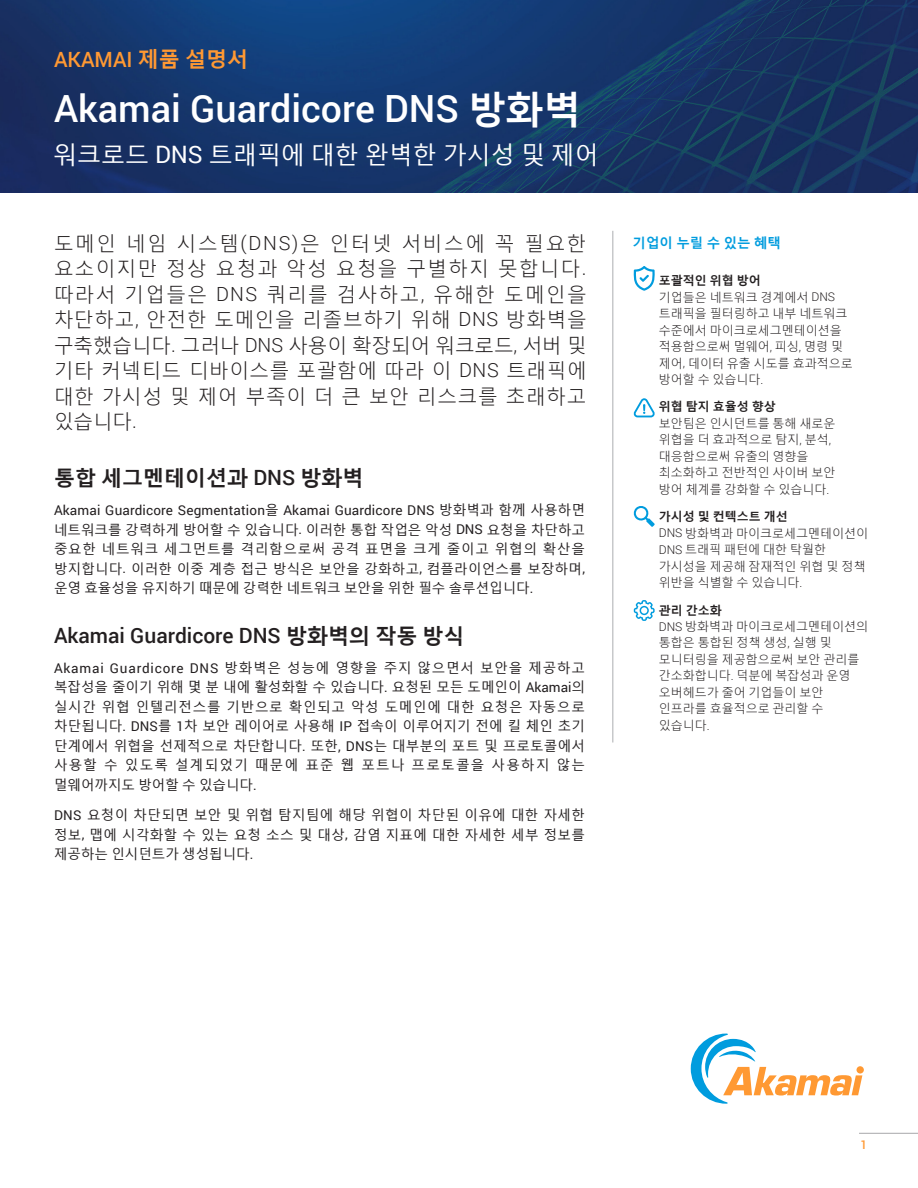
<style>
.page{position:relative;width:918px;height:1188px;background:#fff}
.page>*{position:absolute;margin:0;border:0;box-sizing:border-box;transform-origin:0 0}
.H1_Title{font:500 37.5px "Roboto";color:#fff}
.Sidebar_-_Orange_Stats{font:24px "Malgun Gothic";color:#fff}
.H2_Title{font:500 21px "Roboto";color:#231f20}
.H2_Title-2{font:700 21px "Malgun Gothic";color:#231f20}
.Preheader{font:500 21px "Roboto";color:#f93}
.Opening_Paragraph{font:300 19.5px/25.5px "Malgun Gothic";letter-spacing:.035em;color:#231f20;text-align:justify}
.Body{font:13.5px/19.5px "Malgun Gothic";letter-spacing:.015em;color:#231f20;text-align:justify}
.Sidebar_-_Benefits_Title_Blue{font:700 13.5px "Malgun Gothic";color:#009cde}
.Sidebar_-_Benefits_Body{font:300 12px/16.5px "Malgun Gothic";color:#231f20}
.t1{font:500 12px "Roboto";color:#f93}
.s1{font-family:"Malgun Gothic";font-weight:700}
.s2{font-family:"Roboto"}
.s3{font-weight:700}
.s4{font-family:"Roboto";font-weight:500}
</style>
<div class="page">
<img style="left:0;top:0;width:918px;height:192px">
<svg style="left:691px;top:1034px;width:171px;height:70px"></svg>
<hr style="left:859px;top:1133px;width:59px;height:1px;background:#a8a8aa">
<hr style="left:612px;top:231px;width:2px;height:511px;background:#c7c8ca">
<svg style="left:634px;top:266px;width:21px;height:25px"></svg>
<svg style="left:634px;top:398px;width:21px;height:19px"></svg>
<svg style="left:634px;top:506px;width:21px;height:21px"></svg>
<svg style="left:634px;top:600px;width:21px;height:21px"></svg>
<p class="Preheader" style="left:54px;top:44px;width:196px">AKAMAI <span class="s1">제품 설명서</span></p>
<p class="H1_Title" style="left:54px;top:83px;width:528px">Akamai Guardicore DNS <span class="s1">방화벽</span></p>
<p class="Sidebar_-_Orange_Stats" style="left:53px;top:141px;width:547px">워크로드 <span class="s2">DNS</span> 트래픽에 대한 완벽한 가시성 및 제어</p>
<p class="Opening_Paragraph" style="left:54px;top:231px;width:534px">도메인 네임 시스템<span class="s2">(DNS)</span>은 인터넷 서비스에 꼭 필요한 요소이지만 정상 요청과 악성 요청을 구별하지 못합니다<span class="s2">. </span>따라서 기업들은 <span class="s2">DNS</span> 쿼리를 검사하고<span class="s2">,</span> 유해한 도메인을 차단하고<span class="s2">,</span> 안전한 도메인을 리졸브하기 위해 <span class="s2">DNS</span> 방화벽을 구축했습니다<span class="s2">.</span> 그러나 <span class="s2">DNS</span> 사용이 확장되어 워크로드<span class="s2">,</span> 서버 및 기타 커넥티드 디바이스를 포괄함에 따라 이 <span class="s2">DNS</span> 트래픽에 대한 가시성 및 제어 부족이 더 큰 보안 리스크를 초래하고 있습니다<span class="s2">.</span></p>
<p class="Sidebar_-_Benefits_Title_Blue" style="left:633px;top:236px;width:150px">기업이 누릴 수 있는 혜택</p>
<p class="Sidebar_-_Benefits_Body" style="left:659px;top:273px;width:195px"><span class="s3">포괄적인 위협 방어<br></span>기업들은 네트워크 경계에서 <span class="s2">DNS </span>트래픽을 필터링하고 내부 네트워크 수준에서 마이크로세그멘테이션을 적용함으로써 멀웨어<span class="s2">,</span> 피싱<span class="s2">,</span> 명령 및 제어<span class="s2">,</span> 데이터 유출 시도를 효과적으로 방어할 수 있습니다<span class="s2">.</span></p>
<p class="Sidebar_-_Benefits_Body" style="left:659px;top:399px;width:178px"><span class="s3">위협 탐지 효율성 향상<br></span>보안팀은 인시던트를 통해 새로운 위협을 더 효과적으로 탐지<span class="s2">,</span> 분석<span class="s2">, </span>대응함으로써 유출의 영향을 최소화하고 전반적인 사이버 보안 방어 체계를 강화할 수 있습니다<span class="s2">.</span></p>
<p class="Sidebar_-_Benefits_Body" style="left:659px;top:509px;width:211px"><span class="s3">가시성 및 컨텍스트 개선<br></span><span class="s2">DNS</span> 방화벽과 마이크로세그멘테이션이<br><span class="s2">DNS</span> 트래픽 패턴에 대한 탁월한 가시성을 제공해 잠재적인 위협 및 정책 위반을 식별할 수 있습니다<span class="s2">.</span></p>
<p class="Sidebar_-_Benefits_Body" style="left:659px;top:602px;width:211px"><span class="s3">관리 간소화<br></span><span class="s2">DNS</span> 방화벽과 마이크로세그멘테이션의 통합은 통합된 정책 생성<span class="s2">,</span> 실행 및 모니터링을 제공함으로써 보안 관리를 간소화합니다<span class="s2">.</span> 덕분에 복잡성과 운영 오버헤드가 줄어 기업들이 보안 인프라를 효율적으로 관리할 수 있습니다<span class="s2">.</span></p>
<p class="H2_Title-2" style="left:54px;top:466px;width:311px">통합 세그멘테이션과 <span class="s4">DNS</span> 방화벽</p>
<p class="Body" style="left:54px;top:500px;width:533px"><span class="s2">Akamai Guardicore Segmentation</span>을 <span class="s2">Akamai Guardicore DNS</span> 방화벽과 함께 사용하면 네트워크를 강력하게 방어할 수 있습니다<span class="s2">.</span> 이러한 통합 작업은 악성 <span class="s2">DNS</span> 요청을 차단하고 중요한 네트워크 세그먼트를 격리함으로써 공격 표면을 크게 줄이고 위협의 확산을 방지합니다<span class="s2">.</span> 이러한 이중 계층 접근 방식은 보안을 강화하고<span class="s2">,</span> 컴플라이언스를 보장하며<span class="s2">, </span>운영 효율성을 유지하기 때문에 강력한 네트워크 보안을 위한 필수 솔루션입니다<span class="s2">.</span></p>
<p class="H2_Title" style="left:54px;top:621px;width:412px">Akamai Guardicore DNS <span class="s1">방화벽의 작동 방식</span></p>
<p class="Body" style="left:54px;top:658px;width:533px"><span class="s2">Akamai Guardicore DNS</span> 방화벽은 성능에 영향을 주지 않으면서 보안을 제공하고 복잡성을 줄이기 위해 몇 분 내에 활성화할 수 있습니다<span class="s2">.</span> 요청된 모든 도메인이 <span class="s2">Akamai</span>의 실시간 위협 인텔리전스를 기반으로 확인되고 악성 도메인에 대한 요청은 자동으로 차단됩니다<span class="s2">. DNS</span>를 <span class="s2">1</span>차 보안 레이어로 사용해 <span class="s2">IP</span> 접속이 이루어지기 전에 킬 체인 초기 단계에서 위협을 선제적으로 차단합니다<span class="s2">.</span> 또한<span class="s2">, DNS</span>는 대부분의 포트 및 프로토콜에서 사용할 수 있도록 설계되었기 때문에 표준 웹 포트나 프로토콜을 사용하지 않는 멀웨어까지도 방어할 수 있습니다<span class="s2">.</span></p>
<p class="Body" style="left:54px;top:806px;width:533px"><span class="s2">DNS</span> 요청이 차단되면 보안 및 위협 탐지팀에 해당 위협이 차단된 이유에 대한 자세한 정보<span class="s2">,</span> 맵에 시각화할 수 있는 요청 소스 및 대상<span class="s2">,</span> 감염 지표에 대한 자세한 세부 정보를 제공하는 인시던트가 생성됩니다<span class="s2">.</span></p>
<p class="t1" style="left:860px;top:1136px;width:8px">1</p>
</div>
